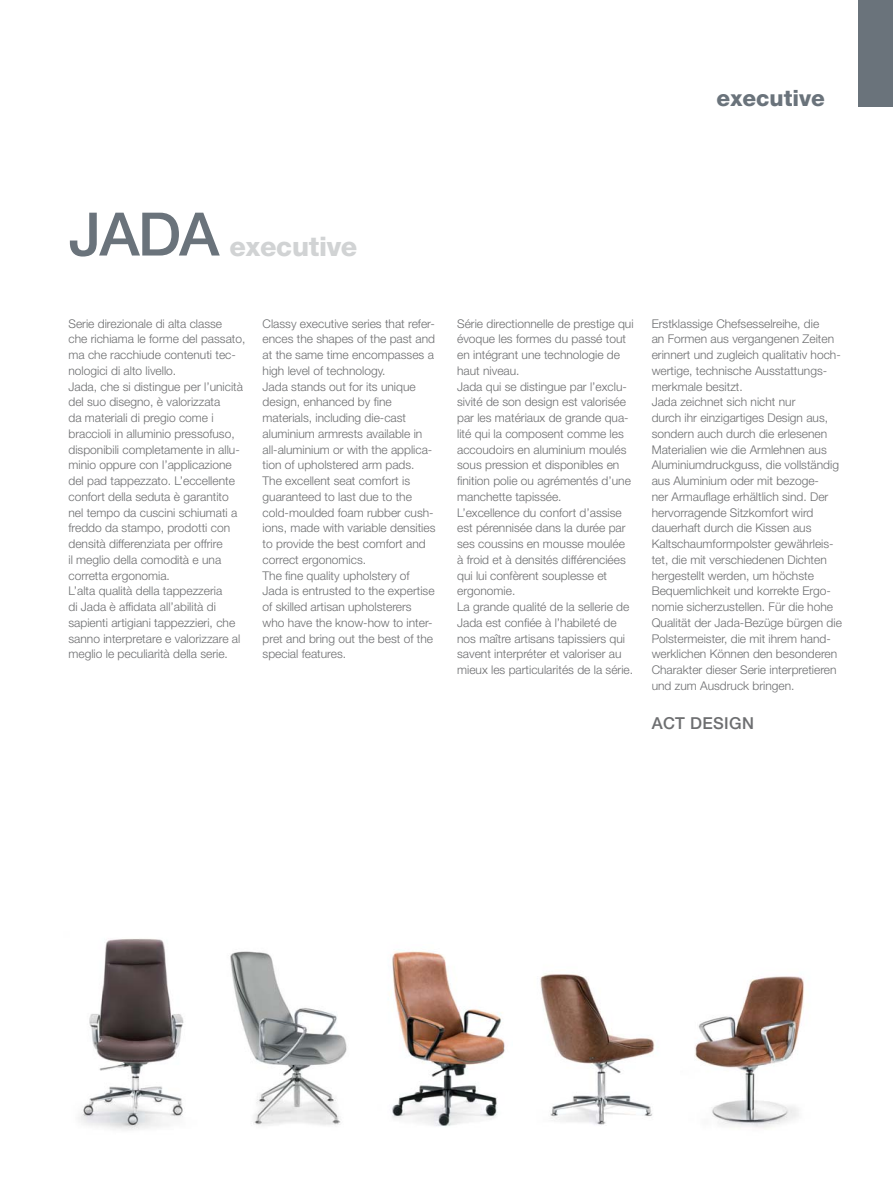
<style>
.page{position:relative;width:893px;height:1191px;background:#fff}
.page>*{position:absolute;margin:0;border:0;box-sizing:border-box;transform-origin:0 0}
.t1{font:500 60px "Helvetica Neue LT Std";color:#6a737b}
.t2{font:800 27px "Helvetica Neue LT Std";letter-spacing:-.01em;color:#d1d3d4}
.t3{font:800 22.5px "Helvetica Neue LT Std";color:#6a737b}
.t4{font:500 16.5px "Helvetica Neue LT Std";letter-spacing:.02em;color:#6d6e70}
.t5{font:300 12px/15.8px "Helvetica Neue LT Std";color:#6d6e70}
</style>
<div class="page">
<img style="left:79px;top:938px;width:105px;height:192px">
<img style="left:540px;top:973px;width:115px;height:152px">
<img style="left:392px;top:950px;width:113px;height:177px">
<img style="left:230px;top:951px;width:117px;height:175px">
<img style="left:694px;top:976px;width:110px;height:153px">
<div style="left:859px;top:0;width:34px;height:106px;background:#6a737b"></div>
<h1 class="t1" style="left:69px;top:213px;width:152px">JADA</h1>
<h2 class="t2" style="left:230px;top:231px;width:129px">executive</h2>
<h3 class="t3" style="left:717px;top:85px;width:110px">executive</h3>
<p class="t5" style="left:69px;top:317px;width:178px">Serie direzionale di alta classe<br>che richiama le forme del passato, ma che racchiude contenuti tec&shy;nologici di alto livello.<br>Jada, che si distingue per l’unicità del suo disegno, è valorizzata<br>da materiali di pregio come i braccioli in alluminio pressofuso, disponibili completamente in allu&shy;minio oppure con l’applicazione del pad tappezzato. L’eccellente confort della seduta è garantito nel tempo da cuscini schiumati a freddo da stampo, prodotti con densità differenziata per offrire<br>il meglio della comodità e una corretta ergonomia.<br>L’alta qualità della tappezzeria<br>di Jada è affidata all’abilità di sapienti artigiani tappezzieri, che sanno interpretare e valorizzare al meglio le peculiarità della serie.</p>
<p class="t5" style="left:263px;top:317px;width:174px">Classy executive series that refer&shy;ences the shapes of the past and at the same time encompasses a high level of technology.<br>Jada stands out for its unique design, enhanced by fine materials, including die-cast aluminium armrests available in all-aluminium or with the applica&shy;tion of upholstered arm pads.<br>The excellent seat comfort is guaranteed to last due to the cold-moulded foam rubber cush&shy;ions, made with variable densities to provide the best comfort and correct ergonomics.<br>The fine quality upholstery of<br>Jada is entrusted to the expertise of skilled artisan upholsterers who have the know-how to inter&shy;pret and bring out the best of the special features.</p>
<p class="t5" style="left:457px;top:317px;width:178px">Série directionnelle de prestige qui évoque les formes du passé tout en intégrant une technologie de haut niveau.<br>Jada qui se distingue par l’exclu&shy;sivité de son design est valorisée par les matériaux de grande qua&shy;lité qui la composent comme les accoudoirs en aluminium moulés sous pression et disponibles en finition polie ou agrémentés d’une manchette tapissée.<br>L’excellence du confort d’assise est pérennisée dans la durée par ses coussins en mousse moulée à froid et à densités différenciées qui lui confèrent souplesse et ergonomie.<br>La grande qualité de la sellerie de<br>Jada est confiée à l’habileté de nos maître artisans tapissiers qui savent interpréter et valoriser au mieux les particularités de la série.</p>
<p class="t5" style="left:652px;top:317px;width:192px">Erstklassige Chefsesselreihe, die<br>an Formen aus vergangenen Zeiten erinnert und zugleich qualitativ hoch&shy;wertige, technische Ausstattungs&shy;merkmale besitzt.<br>Jada zeichnet sich nicht nur<br>durch ihr einzigartiges Design aus, sondern auch durch die erlesenen Materialien wie die Armlehnen aus Aluminiumdruckguss, die vollständig aus Aluminium oder mit bezoge-<br>ner Armauflage erhältlich sind. Der hervorragende Sitzkomfort wird dauerhaft durch die Kissen aus Kaltschaumformpolster gewährleis&shy;tet, die mit verschiedenen Dichten hergestellt werden, um höchste Bequemlichkeit und korrekte Ergo&shy;nomie sicherzustellen. Für die hohe Qualität der Jada-Bezüge bürgen die Polstermeister, die mit ihrem hand&shy;werklichen Können den besonderen Charakter dieser Serie interpretieren und zum Ausdruck bringen.</p>
<h3 class="t4" style="left:652px;top:716px;width:104px">ACT DESIGN</h3>
</div>
